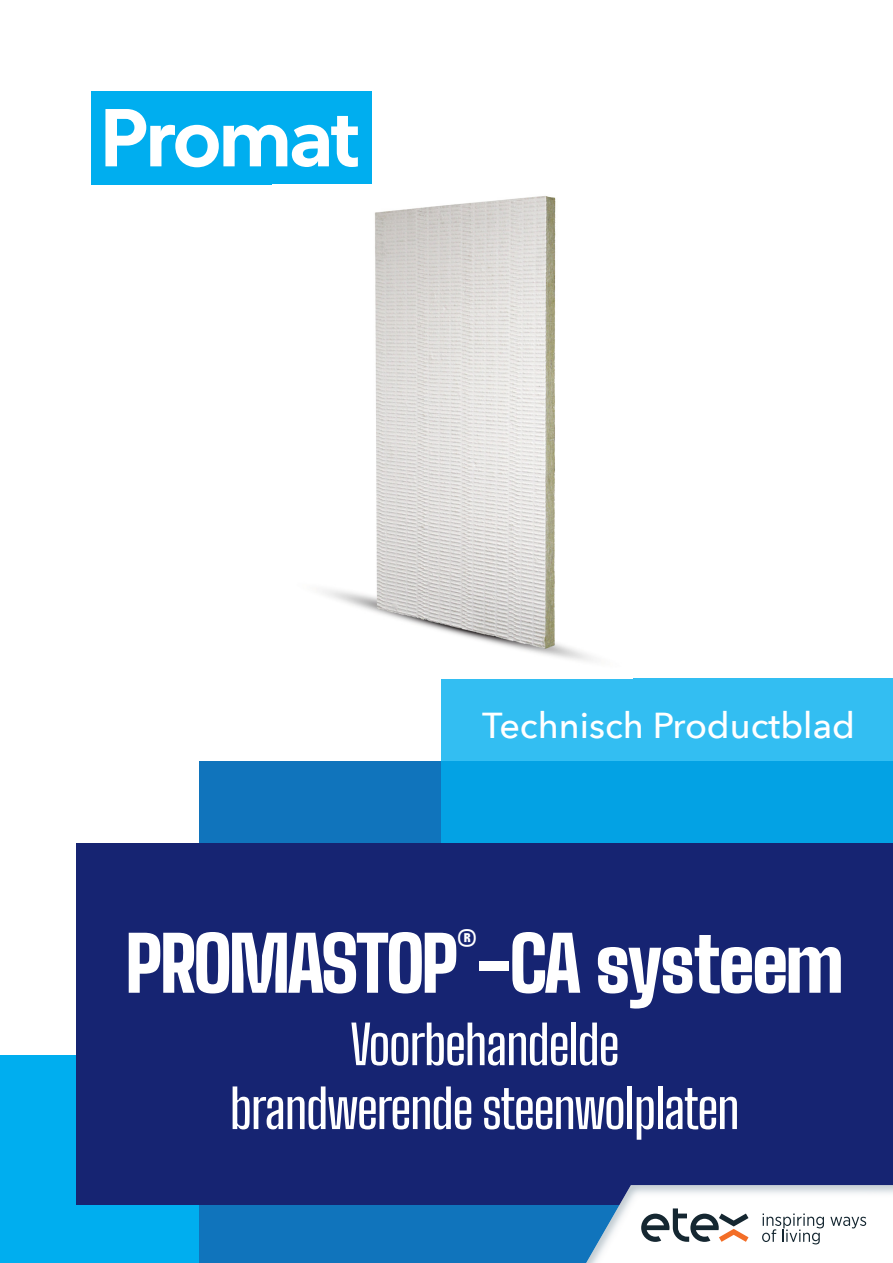
<style>
.page{position:relative;width:893px;height:1263px;background:#fff}
.page>*{position:absolute;margin:0;border:0;box-sizing:border-box;transform-origin:0 0}
.COVER___TITEL{font:900 75px "Big Shoulders Text";letter-spacing:-.04em;color:#fff}
.COVER___TITEL-2{font:500 53.25px/63.9px "Big Shoulders Text";letter-spacing:-.02em;color:#fff;text-align:center}
.COVER___ONDERTITEL{font:500 36px "Avenir Next";color:#fff}
</style>
<div class="page">
<div style="left:0;top:1055px;width:200px;height:208px;background:#00aeef"></div>
<div style="left:200px;top:762px;width:693px;height:501px;background:#1074bc"></div>
<div style="left:77px;top:843px;width:816px;height:362px;background:#162472"></div>
<div style="left:91px;top:91px;width:281px;height:94px;background:#00aeef"></div>
<svg style="left:105px;top:109px;width:253px;height:58px"></svg>
<svg style="left:586px;top:1185px;width:307px;height:78px;background:#d7dde3"></svg>
<svg style="left:441px;top:678px;width:452px;height:165px;background:#1bb0eb"></svg>
<img style="left:322px;top:196px;width:271px;height:465px">
<p class="COVER___ONDERTITEL" style="left:482px;top:694px;width:374px">Technisch Productblad</p>
<p class="COVER___TITEL" style="left:126px;top:909px;width:719px">PROMASTOP<sup>®</sup>-CA systeem</p>
<p class="COVER___TITEL-2" style="left:230px;top:1011px;width:511px">Voorbehandelde brandwerende steenwolplaten</p>
</div>
